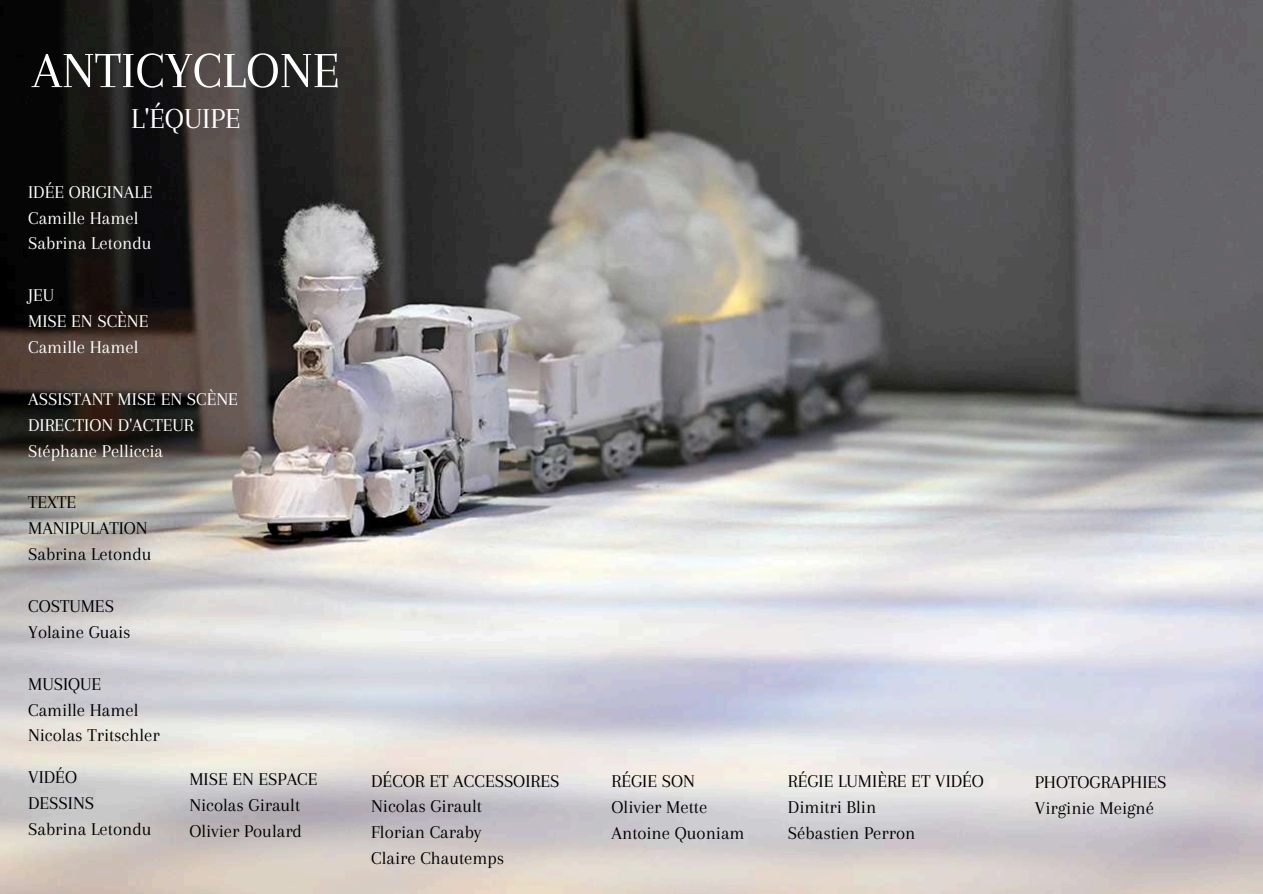
<style>
.page{position:relative;width:1263px;height:894px;background:#fff}
.page>*{position:absolute;margin:0;border:0;box-sizing:border-box;transform-origin:0 0}
.t1{font:52.5px "Arapey";color:#fff}
.t2{font:30px "Arapey";color:#fff}
.t3{font:18.75px/25.8px "Arapey";color:#000}
.t4{font:18.75px/25.8px "Arapey";color:#fff}
</style>
<div class="page">
<img style="left:0;top:0;width:1263px;height:893px">
<h1 class="t1" style="left:32px;top:41px;width:309px">ANTICYCLONE</h1>
<h2 class="t2" style="left:131px;top:102px;width:111px">L'ÉQUIPE</h2>
<p class="t4" style="left:28px;top:179px;width:126px">IDÉE ORIGINALE<br>Camille Hamel<br>Sabrina Letondu</p>
<p class="t4" style="left:28px;top:282px;width:122px">JEU<br>MISE EN SCÈNE<br>Camille Hamel</p>
<p class="t4" style="left:28px;top:386px;width:211px">ASSISTANT MISE EN SCÈNE<br>DIRECTION D'ACTEUR<br>Stéphane Pelliccia</p>
<p class="t3" style="left:28px;top:489px;width:125px">TEXTE<br>MANIPULATION<br>Sabrina Letondu</p>
<p class="t3" style="left:28px;top:593px;width:104px">COSTUMES<br>Yolaine Guais</p>
<p class="t3" style="left:28px;top:670px;width:133px">MUSIQUE<br>Camille Hamel<br>Nicolas Tritschler</p>
<p class="t3" style="left:189px;top:766px;width:130px">MISE EN ESPACE<br>Nicolas Girault<br>Olivier Poulard</p>
<p class="t3" style="left:371px;top:767px;width:190px">DÉCOR ET ACCESSOIRES<br>Nicolas Girault<br>Florian Caraby<br>Claire Chautemps</p>
<p class="t3" style="left:611px;top:767px;width:135px">RÉGIE SON<br>Olivier Mette<br>Antoine Quoniam</p>
<p class="t3" style="left:788px;top:767px;width:198px">RÉGIE LUMIÈRE ET VIDÉO<br>Dimitri Blin<br>Sébastien Perron</p>
<p class="t3" style="left:1035px;top:768px;width:133px">PHOTOGRAPHIES<br>Virginie Meigné</p>
<p class="t3" style="left:28px;top:764px;width:125px">VIDÉO<br>DESSINS<br>Sabrina Letondu</p>
</div>
